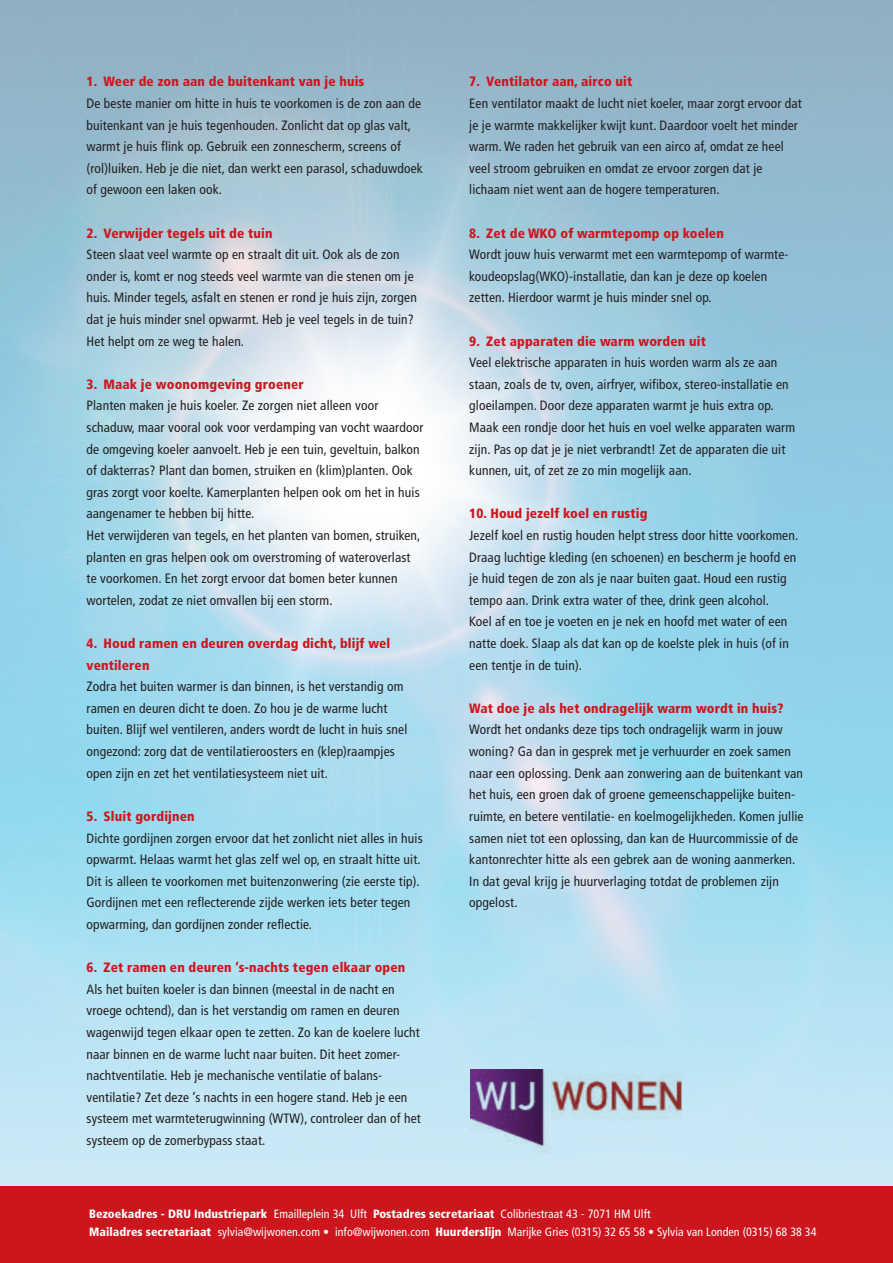
<style>
.page{position:relative;width:893px;height:1263px;background:#fff}
.page>*{position:absolute;margin:0;border:0;box-sizing:border-box;transform-origin:0 0}
.t1{font:condensed 13.5px/21.6px "Frutiger";letter-spacing:.01em;color:#231f20}
.t2{font:900 condensed 13.5px/21.6px "Frutiger";letter-spacing:.01em;color:#cd151d}
.t3{font:condensed 12px/17.7px "Frutiger";letter-spacing:.005em;color:#fff}
.s1{font-weight:900}
</style>
<div class="page">
<img style="left:470px;top:1069px;width:211px;height:85px">
<div style="left:0;top:1186px;width:893px;height:77px;background:#cd151d"></div>
<p class="t2" style="left:87px;top:72px;width:279px">1. Weer de zon aan de buitenkant van je huis</p>
<p class="t1" style="left:87px;top:94px;width:338px">De beste manier om hitte in huis te voorkomen is de zon aan de buitenkant van je huis tegenhouden. Zonlicht dat op glas valt, warmt je huis flink op. Gebruik een zonnescherm, screens of (rol)luiken. Heb je die niet, dan werkt een parasol, schaduwdoek of gewoon een laken ook.</p>
<p class="t2" style="left:87px;top:223px;width:187px">2. Verwijder tegels uit de tuin</p>
<p class="t1" style="left:87px;top:245px;width:332px">Steen slaat veel warmte op en straalt dit uit. Ook als de zon onder is, komt er nog steeds veel warmte van die stenen om je huis. Minder tegels, asfalt en stenen er rond je huis zijn, zorgen dat je huis minder snel opwarmt. Heb je veel tegels in de tuin?<br>Het helpt om ze weg te halen.</p>
<p class="t2" style="left:87px;top:374px;width:219px">3. Maak je woonomgeving groener</p>
<p class="t1" style="left:87px;top:396px;width:338px">Planten maken je huis koeler. Ze zorgen niet alleen voor schaduw, maar vooral ook voor verdamping van vocht waardoor de omgeving koeler aanvoelt. Heb je een tuin, geveltuin, balkon of dakterras? Plant dan bomen, struiken en (klim)planten. Ook gras zorgt voor koelte. Kamerplanten helpen ook om het in huis aangenamer te hebben bij hitte.<br>Het verwijderen van tegels, en het planten van bomen, struiken, planten en gras helpen ook om overstroming of wateroverlast te voorkomen. En het zorgt ervoor dat bomen beter kunnen wortelen, zodat ze niet omvallen bij een storm.</p>
<p class="t2" style="left:87px;top:634px;width:305px">4. Houd ramen en deuren overdag dicht, blijf wel ventileren</p>
<p class="t1" style="left:87px;top:677px;width:322px">Zodra het buiten warmer is dan binnen, is het verstandig om ramen en deuren dicht te doen. Zo hou je de warme lucht buiten. Blijf wel ventileren, anders wordt de lucht in huis snel ongezond: zorg dat de ventilatieroosters en (klep)raampjes open zijn en zet het ventilatiesysteem niet uit.</p>
<p class="t2" style="left:87px;top:806px;width:110px">5. Sluit gordijnen</p>
<p class="t1" style="left:87px;top:828px;width:338px">Dichte gordijnen zorgen ervoor dat het zonlicht niet alles in huis opwarmt. Helaas warmt het glas zelf wel op, en straalt hitte uit.<br>Dit is alleen te voorkomen met buitenzonwering (zie eerste tip).<br>Gordijnen met een reflecterende zijde werken iets beter tegen opwarming, dan gordijnen zonder reflectie.</p>
<p class="t2" style="left:87px;top:958px;width:320px">6. Zet ramen en deuren ’s-nachts tegen elkaar open</p>
<p class="t1" style="left:87px;top:979px;width:336px">Als het buiten koeler is dan binnen (meestal in de nacht en vroege ochtend), dan is het verstandig om ramen en deuren wagenwijd tegen elkaar open te zetten. Zo kan de koelere lucht naar binnen en de warme lucht naar buiten. Dit heet zomer&shy;nachtventilatie. Heb je mechanische ventilatie of balans&shy;ventilatie? Zet deze ’s nachts in een hogere stand. Heb je een systeem met warmteterugwinning (WTW), controleer dan of het systeem op de zomerbypass staat.</p>
<p class="t2" style="left:469px;top:72px;width:165px">7. Ventilator aan, airco uit</p>
<p class="t1" style="left:469px;top:94px;width:334px">Een ventilator maakt de lucht niet koeler, maar zorgt ervoor dat je je warmte makkelijker kwijt kunt. Daardoor voelt het minder warm. We raden het gebruik van een airco af, omdat ze heel veel stroom gebruiken en omdat ze ervoor zorgen dat je lichaam niet went aan de hogere temperaturen.</p>
<p class="t2" style="left:469px;top:223px;width:256px">8. Zet de WKO of warmtepomp op koelen</p>
<p class="t1" style="left:469px;top:245px;width:321px">Wordt jouw huis verwarmt met een warmtepomp of warmte&shy;koudeopslag(WKO)-installatie, dan kan je deze op koelen zetten. Hierdoor warmt je huis minder snel op.</p>
<p class="t2" style="left:469px;top:331px;width:238px">9. Zet apparaten die warm worden uit</p>
<p class="t1" style="left:469px;top:353px;width:327px">Veel elektrische apparaten in huis worden warm als ze aan staan, zoals de tv, oven, airfryer, wifibox, stereo-installatie en gloeilampen. Door deze apparaten warmt je huis extra op.<br>Maak een rondje door het huis en voel welke apparaten warm zijn. Pas op dat je je niet verbrandt! Zet de apparaten die uit kunnen, uit, of zet ze zo min mogelijk aan.</p>
<p class="t2" style="left:469px;top:504px;width:180px">10. Houd jezelf koel en rustig</p>
<p class="t1" style="left:469px;top:526px;width:330px">Jezelf koel en rustig houden helpt stress door hitte voorkomen.<br>Draag luchtige kleding (en schoenen) en bescherm je hoofd en je huid tegen de zon als je naar buiten gaat. Houd een rustig tempo aan. Drink extra water of thee, drink geen alcohol.<br>Koel af en toe je voeten en je nek en hoofd met water of een natte doek. Slaap als dat kan op de koelste plek in huis (of in een tentje in de tuin).</p>
<p class="t2" style="left:469px;top:698px;width:316px">Wat doe je als het ondragelijk warm wordt in huis?</p>
<p class="t1" style="left:469px;top:720px;width:336px">Wordt het ondanks deze tips toch ondragelijk warm in jouw woning? Ga dan in gesprek met je verhuurder en zoek samen naar een oplossing. Denk aan zonwering aan de buitenkant van het huis, een groen dak of groene gemeenschappelijke buiten&shy;ruimte, en betere ventilatie- en koelmogelijkheden. Komen jullie samen niet tot een oplossing, dan kan de Huurcommissie of de kantonrechter hitte als een gebrek aan de woning aanmerken.<br>In dat geval krijg je huurverlaging totdat de problemen zijn opgelost.</p>
<p class="t3" style="left:89px;top:1206px;width:729px"><span class="s1">Bezoekadres - DRU Industriepark</span> Emailleplein 34 Ulft <span class="s1">Postadres secretariaat</span> Colibriestraat 43 - 7071 HM Ulft<br><span class="s1">Mailadres secretariaat</span> sylvia@wijwonen.com • info@wijwonen.com <span class="s1">Huurderslijn</span> Marijke Gries (0315) 32 65 58 • Sylvia van Londen (0315) 68 38 34</p>
</div>
